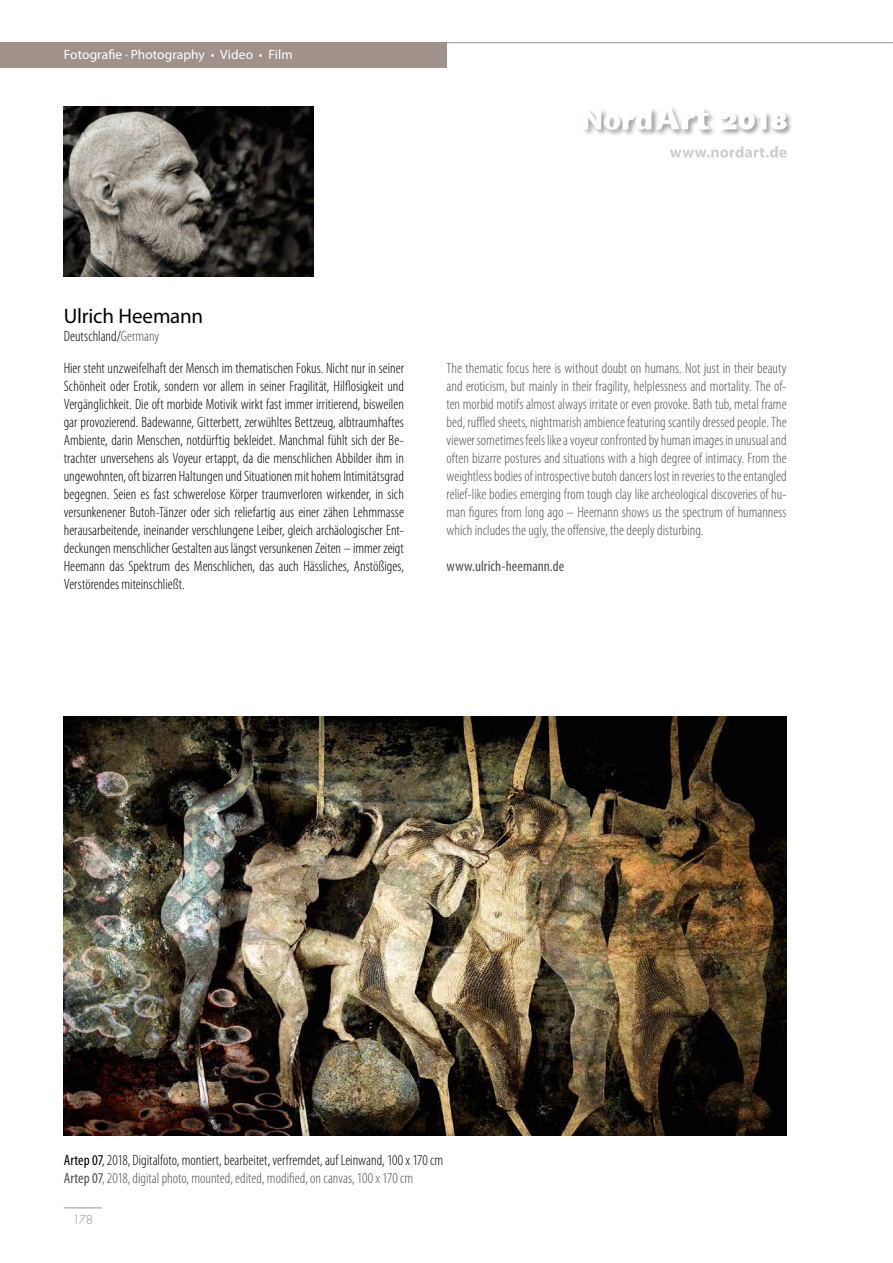
<style>
.page{position:relative;width:893px;height:1263px;background:#fff}
.page>*{position:absolute;margin:0;border:0;box-sizing:border-box;transform-origin:0 0}
.t1{font:21px "Myriad Pro";letter-spacing:-.01em;color:#000}
.t2{font:300 condensed 15px/18px "Myriad Pro";color:#000}
.t3{font:300 condensed 15px/18px "Myriad Pro";color:#514f53;text-align:justify}
.t4{font:condensed 15px "Myriad Pro";letter-spacing:.005em;color:#514f53}
.t5{font:13.5px "Myriad Pro";letter-spacing:.005em;color:#fff}
.t6{font:300 12px "Futura Std";color:#a0918b}
.s1{color:#514f53}
.s2{font-weight:400}
.s3{font-weight:400;color:#514f53}
</style>
<div class="page">
<div style="left:0;top:43px;width:446px;height:25px;background:#a0918b"></div>
<hr style="left:446px;top:42px;width:447px;height:1px;background:#a0918b">
<hr style="left:64px;top:1207px;width:38px;height:1px;background:#a0918b">
<svg style="left:670px;top:146px;width:117px;height:12px"></svg>
<div style="left:582px;top:107px;width:77px;height:30px;background:#000;opacity:.75"></div>
<div style="left:654px;top:105px;width:62px;height:32px;background:#000;opacity:.75"></div>
<svg style="left:583px;top:106px;width:126px;height:24px"></svg>
<div style="left:719px;top:111px;width:74px;height:25px;background:#000;opacity:.75"></div>
<svg style="left:719px;top:112px;width:68px;height:18px"></svg>
<img style="left:64px;top:716px;width:723px;height:420px">
<img style="left:63px;top:106px;width:251px;height:170px">
<p class="t5" style="left:64px;top:46px;width:230px">Fotografie · Photography • Video • Film</p>
<h1 class="t1" style="left:64px;top:303px;width:141px">Ulrich Heemann</h1>
<p class="t2" style="left:64px;top:327px;width:97px">Deutschland/<span class="s1">Germany</span></p>
<p class="t2" style="left:64px;top:359px;width:342px;text-align:justify">Hier steht unzweifelhaft der Mensch im thematischen Fokus. Nicht nur in seiner Schönheit oder Erotik, sondern vor allem in seiner Fragilität, Hilflosigkeit und Vergänglichkeit. Die oft morbide Motivik wirkt fast immer irritierend, bisweilen gar provozierend. Badewanne, Gitterbett, zerwühltes Bettzeug, albtraumhaftes Ambiente, darin Menschen, notdürftig bekleidet. Manchmal fühlt sich der Be&shy;trachter unversehens als Voyeur ertappt, da die menschlichen Abbilder ihm in ungewohnten, oft bizarren Haltungen und Situationen mit hohem Intimitätsgrad begegnen. Seien es fast schwerelose Körper traumverloren wirkender, in sich versunkenener Butoh-Tänzer oder sich reliefartig aus einer zähen Lehmmasse herausarbeitende, ineinander verschlungene Leiber, gleich archäologischer Ent&shy;deckungen menschlicher Gestalten aus längst versunkenen Zeiten – immer zeigt Heemann das Spektrum des Menschlichen, das auch Hässliches, Anstößiges, Verstörendes miteinschließt.</p>
<p class="t3" style="left:446px;top:359px;width:342px">The thematic focus here is without doubt on humans. Not just in their beauty and eroticism, but mainly in their fragility, helplessness and mortality. The of&shy;ten morbid motifs almost always irritate or even provoke. Bath tub, metal frame bed, ruffled sheets, nightmarish ambience featuring scantily dressed people. The viewer sometimes feels like a voyeur confronted by human images in unusual and often bizarre postures and situations with a high degree of intimacy. From the weightless bodies of introspective butoh dancers lost in reveries to the entangled relief-like bodies emerging from tough clay like archeological discoveries of hu&shy;man figures from long ago – Heemann shows us the spectrum of humanness which includes the ugly, the offensive, the deeply disturbing.</p>
<p class="t4" style="left:446px;top:557px;width:119px">www.ulrich-heemann.de</p>
<p class="t2" style="left:64px;top:1151px;width:381px"><span class="s2">Artep 07</span>, 2018, Digitalfoto, montiert, bearbeitet, verfremdet, auf Leinwand, 100 x 170 cm<br><span class="s3">Artep 07</span><span class="s1">, 2018, digital photo, mounted, edited, modified, on canvas, 100 x 170 cm</span></p>
<p class="t6" style="left:73px;top:1212px;width:22px">178</p>
</div>
